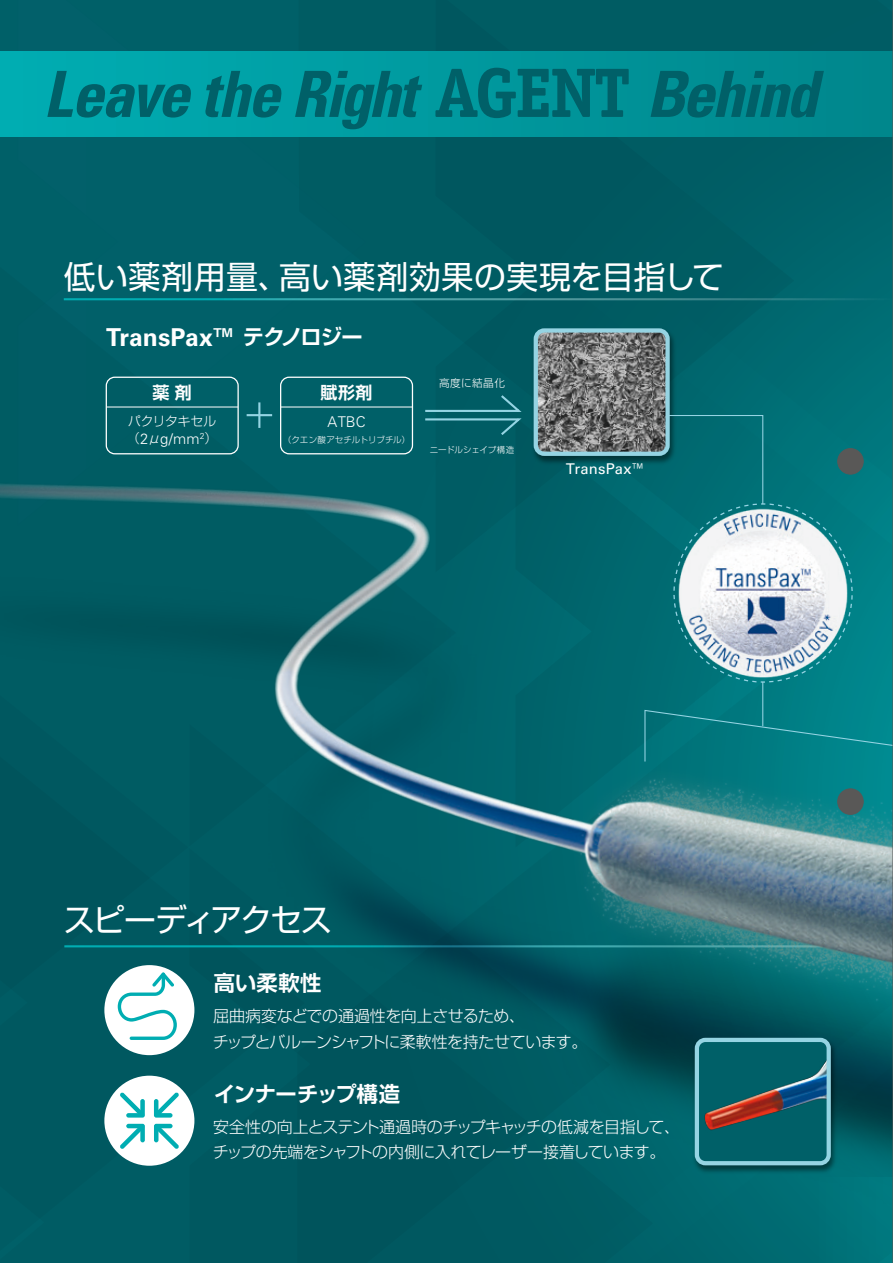
<style>
.page{position:relative;width:893px;height:1263px;background:#fff}
.page>*{position:absolute;margin:0;border:0;box-sizing:border-box;transform-origin:0 0}
.t1{font:italic 700 condensed 63.75px "Univers LT Std";letter-spacing:-.035em;color:#006068}
.t2{font:31.95px "Shin Go Pr 6";letter-spacing:.005em;color:#fff}
.t3{font:31.95px "Shin Go Pr 6";letter-spacing:-.065em;color:#fff}
.t4{font:700 24.6px "Univers LT Std";letter-spacing:.005em;color:#fff}
.t5{font:700 21.3px "Shin Go Pr 6 De";letter-spacing:-.015em;color:#fff}
.t6{font:700 21.3px "Shin Go Pr 6 De";letter-spacing:.005em;color:#fff}
.t7{font:700 16.95px "Shin Go Pr 6 De";color:#fff}
.t8{font:300 15.9px/25.5px "Shin Go Pr 6";letter-spacing:-.03em;color:#fff}
.t9{font:300 14.85px "Univers LT Std";letter-spacing:.005em;color:#fff}
.t10{font:14.85px "Univers LT Std";letter-spacing:.015em;color:#fff}
.t11{font:300 12.75px "Shin Go Pr 6";letter-spacing:-.01em;color:#fff}
.t12{font:300 10.65px "Shin Go Pr 6";letter-spacing:.04em;color:#fff}
.t13{font:300 8.55px "Shin Go Pr 6";letter-spacing:-.01em;color:#fff}
.s1{font-family:"Officina Serif Std";font-style:normal;font-stretch:normal;font-size:70.2px}
.s2{font-family:"Shin Go Pr 6 De";font-size:21.3px}
.s3{font-family:"Shin Go Pr 6";font-size:12.75px}
</style>
<div class="page">
<div style="left:0;top:0;width:297px;height:353px;background:#016069"></div>
<svg style="left:297px;top:0;width:595px;height:353px;background:#005d64"></svg>
<div style="left:0;top:51px;width:893px;height:85px;background:linear-gradient(to right,#00aeb3,#00868b)"></div>
<img style="left:0;top:353px;width:892px;height:910px">
<hr style="left:64px;top:298px;width:829px;height:2px;background:#fff">
<img style="left:529px;top:326px;width:149px;height:141px">
<img style="left:539px;top:333px;width:126px;height:118px">
<div style="left:534px;top:328px;width:136px;height:128px;border:4px solid #95d4e3;border-radius:9px"></div>
<img style="left:690px;top:1035px;width:150px;height:141px">
<img style="left:700px;top:1043px;width:126px;height:117px">
<div style="left:695px;top:1038px;width:136px;height:127px;border:4px solid #95d4e3;border-radius:9px"></div>
<div style="left:106px;top:377px;width:133px;height:77px;border:1px solid #fff;border-radius:9px"></div>
<hr style="left:106px;top:407px;width:132px;height:1px;background:#fff">
<div style="left:280px;top:377px;width:133px;height:77px;border:1px solid #fff;border-radius:9px"></div>
<hr style="left:281px;top:407px;width:131px;height:1px;background:#fff">
<svg style="left:423px;top:393px;width:101px;height:44px;background:#106972"></svg>
<hr style="left:247px;top:414px;width:25px;height:2px;background:#95d4e3">
<hr style="left:258px;top:402px;width:2px;height:26px;background:#95d4e3">
<div style="left:107px;top:967px;width:85px;height:86px;background:#fff;border-radius:50%"></div>
<div style="left:104px;top:965px;width:90px;height:90px;border:5px solid #fff;border-radius:50%"></div>
<svg style="left:118px;top:972px;width:59px;height:68px"></svg>
<svg style="left:644px;top:709px;width:248px;height:153px;background:#308d92"></svg>
<div style="left:107px;top:1078px;width:85px;height:85px;background:#fff;border-radius:50%"></div>
<div style="left:104px;top:1076px;width:90px;height:90px;border:5px solid #fff;border-radius:50%"></div>
<svg style="left:120px;top:1092px;width:25px;height:25px"></svg>
<svg style="left:154px;top:1124px;width:25px;height:25px"></svg>
<svg style="left:154px;top:1092px;width:25px;height:25px"></svg>
<svg style="left:120px;top:1124px;width:25px;height:25px"></svg>
<hr style="left:762px;top:682px;width:1px;height:44px;background:#95d4e3">
<svg style="left:666px;top:414px;width:187px;height:269px"></svg>
<div style="left:838px;top:449px;width:25px;height:25px;background:#595857;border-radius:50%"></div>
<div style="left:837px;top:448px;width:26px;height:26px;border:1px solid #595857;border-radius:50%"></div>
<div style="left:838px;top:789px;width:25px;height:25px;background:#595857;border-radius:50%"></div>
<div style="left:837px;top:789px;width:26px;height:25px;border:1px solid #595857;border-radius:50%"></div>
<hr style="left:892px;top:0;width:1px;height:1263px;background:#595857">
<h1 class="t1" style="left:43px;top:55px;width:776px">Leave the Right <span class="s1">AGENT</span> Behind</h1>
<h2 class="t2" style="left:64px;top:251px;width:662px">低い薬剤用量、高い薬剤効果の実現を目指して</h2>
<h3 class="t4" style="left:106px;top:322px;width:258px">TransPax™ <span class="s2">テクノロジー</span></h3>
<p class="t7" style="left:152px;top:378px;width:41px">薬剤</p>
<p class="t11" style="left:128px;top:411px;width:90px">パクリタキセル</p>
<p class="t9" style="left:127px;top:430px;width:91px"><span class="s3">（</span>2<span class="s3">μ</span>g/mm<sup>2</sup><span class="s3">）</span></p>
<p class="t7" style="left:321px;top:378px;width:53px">賦形剤</p>
<p class="t9" style="left:327px;top:413px;width:40px">ATBC</p>
<p class="t13" style="left:283px;top:433px;width:128px">（クエン酸アセチルトリブチル）</p>
<p class="t12" style="left:439px;top:374px;width:67px">高度に結晶化</p>
<p class="t13" style="left:430px;top:443px;width:86px">ニードルシェイプ構造</p>
<p class="t10" style="left:566px;top:459px;width:82px">TransPax™</p>
<h2 class="t3" style="left:63px;top:893px;width:270px">スピーディアクセス</h2>
<h3 class="t6" style="left:214px;top:966px;width:109px">高い柔軟性</h3>
<p class="t8" style="left:213px;top:1002px;width:376px">屈曲病変などでの通過性を向上させるため、<br>チップとバルーンシャフトに柔軟性を持たせています。</p>
<h3 class="t5" style="left:214px;top:1076px;width:188px">インナーチップ構造</h3>
<p class="t8" style="left:213px;top:1112px;width:469px">安全性の向上とステント通過時のチップキャッチの低減を目指して、チップの先端をシャフトの内側に入れてレーザー接着しています。</p>
</div>
